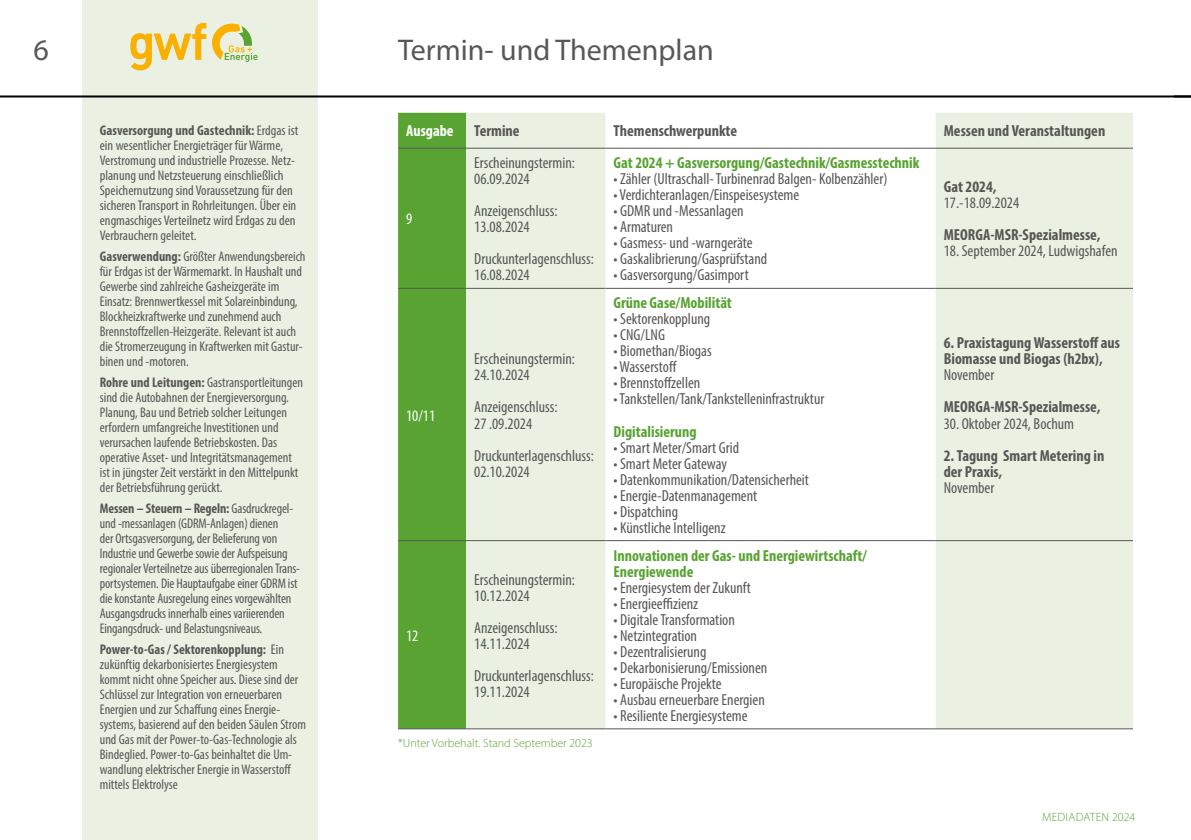
<style>
.page{position:relative;width:1191px;height:840px;background:#fff}
.page>*{position:absolute;margin:0;border:0;box-sizing:border-box;transform-origin:0 0}
.t1{font:30px "Myriad Pro";color:#575756}
.t2{font:condensed 16px/16px "Myriad Pro";color:#575756}
.t3{font:700 condensed 16px/16px "Myriad Pro";color:#575756}
.t4{font:700 condensed 16px/16px "Myriad Pro";color:#58a332}
.t5{font:condensed 16px "Myriad Pro";color:#fff}
.t6{font:700 condensed 16px "Myriad Pro";color:#fff}
.Adressen{font:condensed 14px/15px "Myriad Pro";color:#575756}
.Fliesstext_9pt{font:300 12px "Myriad Pro";color:#58a332}
.Fliesstext_9pt-2{font:300 12px "Myriad Pro";letter-spacing:.02em;color:#58a332}
.s1{font-weight:700}
.s2{font-weight:400}
</style>
<div class="page">
<div style="left:82px;top:0;width:236px;height:839px;background:#ebf1e2"></div>
<hr style="left:0;top:95px;width:1191px;height:2px;background:#000">
<svg style="left:1174px;top:95px;width:17px;height:1px"></svg>
<svg style="left:131px;top:23px;width:127px;height:47px"></svg>
<div style="left:398px;top:113px;width:68px;height:615px;background:#58a332"></div>
<svg style="left:466px;top:113px;width:667px;height:615px;fill:#ebf1e2"></svg>
<hr style="left:398px;top:728px;width:68px;height:1px;background:#575756">
<hr style="left:466px;top:728px;width:139px;height:1px;background:#575756">
<hr style="left:605px;top:728px;width:330px;height:1px;background:#575756">
<hr style="left:935px;top:728px;width:198px;height:1px;background:#575756">
<hr style="left:398px;top:288px;width:68px;height:1px;background:#575756">
<hr style="left:466px;top:288px;width:139px;height:1px;background:#575756">
<hr style="left:605px;top:288px;width:330px;height:1px;background:#575756">
<hr style="left:935px;top:288px;width:198px;height:1px;background:#575756">
<hr style="left:398px;top:540px;width:68px;height:1px;background:#575756">
<hr style="left:466px;top:540px;width:139px;height:1px;background:#575756">
<hr style="left:605px;top:540px;width:330px;height:1px;background:#575756">
<hr style="left:935px;top:540px;width:198px;height:1px;background:#575756">
<hr style="left:398px;top:148px;width:68px;height:1px;background:#575756">
<hr style="left:466px;top:148px;width:139px;height:1px;background:#575756">
<hr style="left:605px;top:148px;width:330px;height:1px;background:#575756">
<hr style="left:935px;top:148px;width:198px;height:1px;background:#575756">
<h1 class="t1" style="left:33px;top:31px;width:17px">6</h1>
<p class="Adressen" style="left:100px;top:123px;width:200px"><span class="s1">Gasversorgung und Gastechnik:</span> Erdgas ist ein wesentlicher Energieträger für Wärme, Verstromung und industrielle Prozesse. Netz&shy;planung und Netzsteuerung einschließlich Speichernutzung sind Voraussetzung für den sicheren Transport in Rohrleitungen. Über ein engmaschiges Verteilnetz wird Erdgas zu den Verbrauchern geleitet.</p>
<p class="Adressen" style="left:100px;top:249px;width:207px"><span class="s1">Gasverwendung:</span> Größter Anwendungsbereich für Erdgas ist der Wärmemarkt. In Haushalt und Gewerbe sind zahlreiche Gasheizgeräte im Einsatz: Brennwertkessel mit Solareinbindung, Blockheizkraftwerke und zunehmend auch Brennstoffzellen-Heizgeräte. Relevant ist auch die Stromerzeugung in Kraftwerken mit Gastur&shy;binen und -motoren.</p>
<p class="Adressen" style="left:100px;top:374px;width:205px"><span class="s1">Rohre und Leitungen:</span> Gastransportleitungen sind die Autobahnen der Energieversorgung.<br>Planung, Bau und Betrieb solcher Leitungen erfordern umfangreiche Investitionen und verursachen laufende Betriebskosten. Das operative Asset- und Integritätsmanagement ist in jüngster Zeit verstärkt in den Mittelpunkt der Betriebsführung gerückt.</p>
<p class="Adressen" style="left:100px;top:500px;width:202px"><span class="s1">Messen – Steuern – Regeln:</span> Gasdruckregel&shy;und -messanlagen (GDRM-Anlagen) dienen<br>der Ortsgasversorgung, der Belieferung von Industrie und Gewerbe sowie der Aufspeisung regionaler Verteilnetze aus überregionalen Trans&shy;portsystemen. Die Hauptaufgabe einer GDRM ist die konstante Ausregelung eines vorgewählten Ausgangsdrucks innerhalb eines variierenden Eingangsdruck- und Belastungsniveaus.</p>
<p class="Adressen" style="left:100px;top:641px;width:208px"><span class="s1">Power-to-Gas / Sektorenkopplung:</span> Ein zukünftig dekarbonisiertes Energiesystem kommt nicht ohne Speicher aus. Diese sind der Schlüssel zur Integration von erneuerbaren Energien und zur Schaffung eines Energie&shy;systems, basierend auf den beiden Säulen Strom und Gas mit der Power-to-Gas-Technologie als Bindeglied. Power-to-Gas beinhaltet die Um&shy;wandlung elektrischer Energie in Wasserstoff mittels Elektrolyse</p>
<p class="t1" style="left:398px;top:31px;width:317px">Termin- und Themenplan</p>
<p class="t6" style="left:406px;top:121px;width:49px">Ausgabe</p>
<p class="t3" style="left:474px;top:123px;width:47px">Termine</p>
<p class="t3" style="left:613px;top:123px;width:125px">Themenschwerpunkte</p>
<p class="t3" style="left:943px;top:123px;width:163px">Messen und Veranstaltungen</p>
<p class="t5" style="left:406px;top:209px;width:8px">9</p>
<p class="t5" style="left:406px;top:405px;width:31px">10/11</p>
<p class="t5" style="left:406px;top:625px;width:14px">12</p>
<p class="t2" style="left:474px;top:155px;width:102px">Erscheinungstermin:<br>06.09.2024</p>
<p class="t2" style="left:474px;top:203px;width:85px">Anzeigenschluss:<br>13.08.2024</p>
<p class="t2" style="left:474px;top:251px;width:121px">Druckunterlagenschluss:</p>
<p class="t2" style="left:474px;top:267px;width:57px">16.08.2024</p>
<p class="t2" style="left:474px;top:351px;width:102px">Erscheinungstermin:<br>24.10.2024</p>
<p class="t2" style="left:474px;top:399px;width:85px">Anzeigenschluss:<br>27 .09.2024</p>
<p class="t2" style="left:474px;top:447px;width:121px">Druckunterlagenschluss:</p>
<p class="t2" style="left:474px;top:463px;width:57px">02.10.2024</p>
<p class="t2" style="left:474px;top:571px;width:102px">Erscheinungstermin:<br>10.12.2024</p>
<p class="t2" style="left:474px;top:619px;width:85px">Anzeigenschluss:<br>14.11.2024</p>
<p class="t2" style="left:474px;top:667px;width:121px">Druckunterlagenschluss:</p>
<p class="t2" style="left:474px;top:683px;width:57px">19.11.2024</p>
<p class="Fliesstext_9pt" style="left:398px;top:735px;width:196px">*Unter Vorbehalt. Stand September 2023</p>
<p class="t4" style="left:613px;top:154px;width:307px">Gat 2024 + Gasversorgung/Gastechnik/Gasmesstechnik</p>
<p class="t2" style="left:613px;top:171px;width:275px">• Zähler (Ultraschall- Turbinenrad Balgen- Kolbenzähler)</p>
<p class="t2" style="left:613px;top:187px;width:187px">• Verdichteranlagen/Einspeisesysteme</p>
<p class="t2" style="left:613px;top:203px;width:132px">• GDMR und -Messanlagen</p>
<p class="t2" style="left:613px;top:219px;width:61px">• Armaturen</p>
<p class="t2" style="left:613px;top:235px;width:140px">• Gasmess- und -warngeräte</p>
<p class="t2" style="left:613px;top:251px;width:155px">• Gaskalibrierung/Gasprüfstand</p>
<p class="t2" style="left:613px;top:267px;width:137px">• Gasversorgung/Gasimport</p>
<p class="t4" style="left:613px;top:294px;width:120px">Grüne Gase/Mobilität</p>
<p class="t2" style="left:613px;top:311px;width:98px">• Sektorenkopplung</p>
<p class="t2" style="left:613px;top:327px;width:53px">• CNG/LNG</p>
<p class="t2" style="left:613px;top:343px;width:100px">• Biomethan/Biogas</p>
<p class="t2" style="left:613px;top:359px;width:65px">• Wasserstoff</p>
<p class="t2" style="left:613px;top:375px;width:88px">• Brennstoffzellen</p>
<p class="t2" style="left:613px;top:391px;width:212px">• Tankstellen/Tank/Tankstelleninfrastruktur</p>
<p class="t4" style="left:613px;top:422px;width:85px">Digitalisierung</p>
<p class="t2" style="left:613px;top:439px;width:127px">• Smart Meter/Smart Grid</p>
<p class="t2" style="left:613px;top:455px;width:115px">• Smart Meter Gateway</p>
<p class="t2" style="left:613px;top:471px;width:197px">• Datenkommunikation/Datensicherheit</p>
<p class="t2" style="left:613px;top:487px;width:145px">• Energie-Datenmanagement</p>
<p class="t2" style="left:613px;top:503px;width:66px">• Dispatching</p>
<p class="t2" style="left:613px;top:519px;width:114px">• Künstliche Intelligenz</p>
<p class="t4" style="left:613px;top:546px;width:255px">Innovationen der Gas- und Energiewirtschaft/<br>Energiewende</p>
<p class="t2" style="left:613px;top:579px;width:139px">• Energiesystem der Zukunft</p>
<p class="t2" style="left:613px;top:595px;width:86px">• Energieeffizienz</p>
<p class="t2" style="left:613px;top:611px;width:123px">• Digitale Transformation</p>
<p class="t2" style="left:613px;top:627px;width:85px">• Netzintegration</p>
<p class="t2" style="left:613px;top:643px;width:94px">• Dezentralisierung</p>
<p class="t2" style="left:613px;top:659px;width:155px">• Dekarbonisierung/Emissionen</p>
<p class="t2" style="left:613px;top:675px;width:110px">• Europäische Projekte</p>
<p class="t2" style="left:613px;top:691px;width:153px">• Ausbau erneuerbare Energien</p>
<p class="t2" style="left:613px;top:707px;width:136px">• Resiliente Energiesysteme</p>
<p class="t3" style="left:943px;top:178px;width:54px">Gat 2024,</p>
<p class="t2" style="left:943px;top:195px;width:77px">17.-18.09.2024</p>
<p class="t3" style="left:943px;top:226px;width:158px">MEORGA-MSR-Spezialmesse,</p>
<p class="t2" style="left:943px;top:243px;width:175px">18. September 2024, Ludwigshafen</p>
<p class="t3" style="left:943px;top:334px;width:178px">6. Praxistagung Wasserstoff aus<br>Biomasse und Biogas (h2bx),</p>
<p class="t2" style="left:943px;top:367px;width:52px">November</p>
<p class="t3" style="left:943px;top:398px;width:158px">MEORGA-MSR-Spezialmesse,</p>
<p class="t2" style="left:943px;top:415px;width:132px">30. Oktober 2024, Bochum</p>
<p class="t3" style="left:943px;top:446px;width:162px">2. Tagung Smart Metering in der Praxis,<br><span class="s2">November</span></p>
<p class="Fliesstext_9pt-2" style="left:1042px;top:808px;width:95px">MEDIADATEN 2024</p>
</div>
